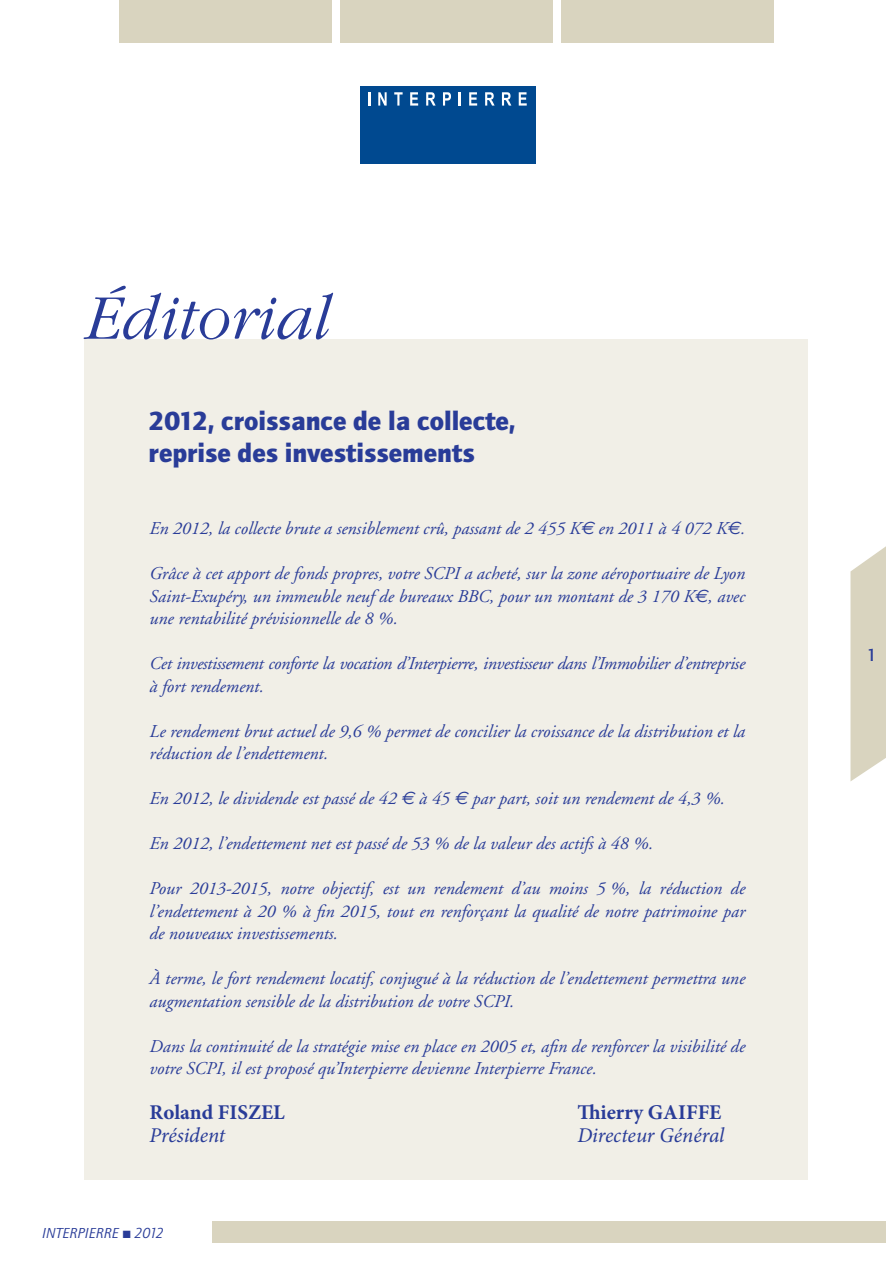
<style>
.page{position:relative;width:886px;height:1264px;background:#fff}
.page>*{position:absolute;margin:0;border:0;box-sizing:border-box;transform-origin:0 0}
.t1{font:italic 300 66px "Garamond";color:#293c98}
.t2{font:900 27px/32.4px "Quay Itc T";color:#293c98}
.t3{font:700 21px "Minion Pro";color:#293c98}
.t4{font:italic 21px "Minion Pro";letter-spacing:-.005em;color:#293c98}
.t5{font:italic 18px/22.5px "Adobe Garamond";color:#293c98}
.t6{font:italic 18px/22.5px "Adobe Garamond";letter-spacing:-.02em;color:#293c98}
.t7{font:700 18px "Quay Itc T";color:#293c98}
.t8{font:italic 15px "Quay Itc T";color:#293c98}
.s1{font-family:"Euro Sans"}
</style>
<div class="page">
<div style="left:212px;top:1221px;width:674px;height:21px;background:#d9d4bf"></div>
<svg style="left:850px;top:546px;width:36px;height:235px;background:#ddd9c7"></svg>
<div style="left:85px;top:339px;width:723px;height:840px;background:#f1efe7"></div>
<div style="left:119px;top:0;width:212px;height:43px;background:#d9d4bf"></div>
<div style="left:340px;top:0;width:212px;height:43px;background:#d9d4bf"></div>
<div style="left:561px;top:0;width:213px;height:43px;background:#d9d4bf"></div>
<div style="left:360px;top:86px;width:175px;height:77px;background:#004990"></div>
<svg style="left:368px;top:92px;width:2px;height:14px"></svg>
<svg style="left:378px;top:92px;width:8px;height:14px"></svg>
<svg style="left:394px;top:92px;width:8px;height:14px"></svg>
<svg style="left:410px;top:92px;width:8px;height:14px"></svg>
<svg style="left:426px;top:92px;width:9px;height:14px"></svg>
<svg style="left:443px;top:92px;width:8px;height:14px"></svg>
<svg style="left:459px;top:92px;width:2px;height:14px"></svg>
<svg style="left:469px;top:92px;width:8px;height:14px"></svg>
<svg style="left:485px;top:92px;width:9px;height:14px"></svg>
<svg style="left:502px;top:92px;width:9px;height:14px"></svg>
<svg style="left:518px;top:92px;width:8px;height:14px"></svg>
<h1 class="t1" style="left:85px;top:293px;width:247px">Éditorial</h1>
<h2 class="t2" style="left:149px;top:404px;width:368px">2012, croissance de la collecte, reprise des investissements</h2>
<p class="t5" style="left:150px;top:519px;width:597px">En 2012, la collecte brute a sensiblement crû, passant de 2 455 K<span class="s1">€</span> en 2011 à 4 072 K<span class="s1">€</span>.</p>
<p class="t5" style="left:150px;top:564px;width:597px;text-align:justify">Grâce à cet apport de fonds propres, votre SCPI a acheté, sur la zone aéroportuaire de Lyon Saint-Exupéry, un immeuble neuf de bureaux BBC, pour un montant de 3 170 K<span class="s1">€</span>, avec une rentabilité prévisionnelle de 8 %.</p>
<p class="t6" style="left:150px;top:654px;width:597px">Cet investissement conforte la vocation d’Interpierre, investisseur dans l’Immobilier d’entreprise à fort rendement.</p>
<p class="t5" style="left:150px;top:721px;width:597px">Le rendement brut actuel de 9,6 % permet de concilier la croissance de la distribution et la réduction de l’endettement.</p>
<p class="t5" style="left:150px;top:789px;width:577px">En 2012, le dividende est passé de 42 <span class="s1">€</span> à 45 <span class="s1">€</span> par part, soit un rendement de 4,3 %.</p>
<p class="t5" style="left:150px;top:834px;width:505px">En 2012, l’endettement net est passé de 53 % de la valeur des actifs à 48 %.</p>
<p class="t5" style="left:150px;top:879px;width:597px;text-align:justify">Pour 2013-2015, notre objectif, est un rendement d’au moins 5 %, la réduction de l ’endettement à 20 % à fin 2015, tout en renforçant la qualité de notre patrimoine par de nouveaux investissements.</p>
<p class="t5" style="left:150px;top:969px;width:597px">À terme, le fort rendement locatif, conjugué à la réduction de l’endettement permettra une augmentation sensible de la distribution de votre SCPI.</p>
<p class="t5" style="left:150px;top:1036px;width:597px">Dans la continuité de la stratégie mise en place en 2005 et, afin de renforcer la visibilité de votre SCPI, il est proposé qu’Interpierre devienne Interpierre France.</p>
<p class="t3" style="left:150px;top:1099px;width:137px">Roland FISZEL</p>
<p class="t3" style="left:577px;top:1099px;width:146px">Thierry GAIFFE</p>
<p class="t4" style="left:150px;top:1122px;width:77px">Président</p>
<p class="t4" style="left:577px;top:1122px;width:148px">Directeur Général</p>
<p class="t8" style="left:42px;top:1224px;width:123px">INTERPIERRE ■ 2012</p>
<p class="t7" style="left:866px;top:646px;width:11px">1</p>
</div>
